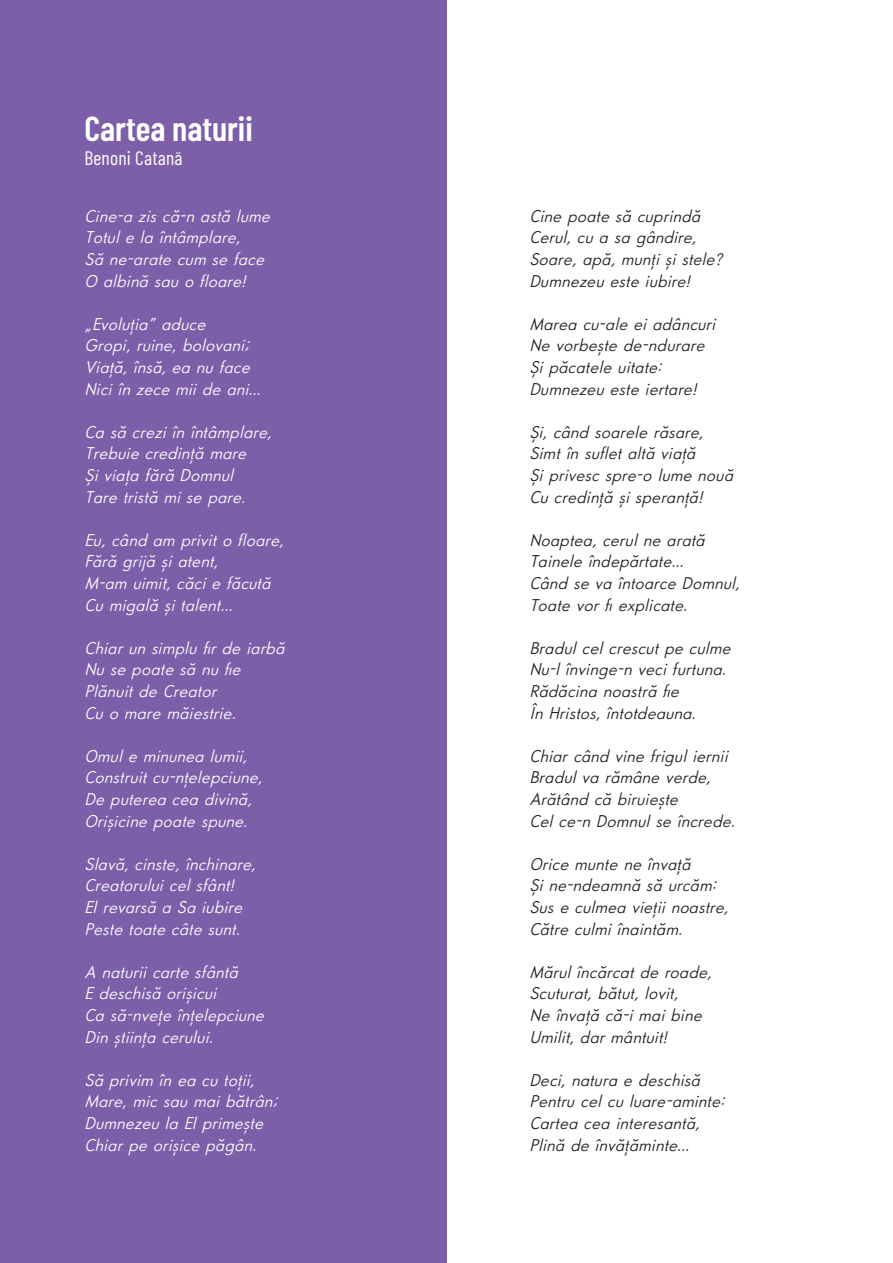
<style>
.page{position:relative;width:893px;height:1263px;background:#fff}
.page>*{position:absolute;margin:0;border:0;box-sizing:border-box;transform-origin:0 0}
.t1{font:600 34.5px "Barlow Condensed";color:#fff}
.t2{font:19.5px "Barlow Condensed";letter-spacing:.01em;color:#fff}
.t3{font:italic 300 18px/21.6px "HY Yoyo";color:#231f20}
.t4{font:italic 300 18px/21.6px "HY Yoyo";color:#fff}
</style>
<div class="page">
<div style="left:0;top:0;width:446px;height:1263px;background:#7d5fa9"></div>
<h1 class="t1" style="left:85px;top:104px;width:170px">Cartea naturii</h1>
<p class="t2" style="left:85px;top:144px;width:99px">Benoni Catană</p>
<p class="t4" style="left:85px;top:206px;width:193px">Cine-aziscă-nastălume<br>Totulelaîntâmplare,<br>Săne-aratecum seface<br>O albinăsauofloare!</p>
<p class="t4" style="left:85px;top:314px;width:184px">„Evoluția”aduce<br>Gropi,ruine,bolovani;<br>Viață,însă,eanuface<br>Niciînzecemiideani...</p>
<p class="t4" style="left:85px;top:422px;width:195px">Casăcreziînîntâmplare,<br>Trebuiecredințămare<br>ȘiviațafărăDomnul<br>Taretristămisepare.</p>
<p class="t4" style="left:85px;top:530px;width:207px">Eu,cândam privitofloare,<br>Fărăgrijășiatent,<br>M-am uimit,căciefăcută<br>Cumigalășitalent...</p>
<p class="t4" style="left:85px;top:638px;width:208px">Chiarunsimplufirdeiarbă<br>Nusepoatesănufie<br>PlănuitdeCreator<br>Cuomaremăiestrie.</p>
<p class="t4" style="left:85px;top:746px;width:185px">Omuleminunealumii,<br>Construitcu-nțelepciune,<br>Deputereaceadivină,<br>Orișicinepoatespune.</p>
<p class="t4" style="left:85px;top:854px;width:179px">Slavă,cinste,închinare,<br>Creatoruluicelsfânt!<br>ElrevarsăaSaiubire<br>Pestetoatecâtesunt.</p>
<p class="t4" style="left:85px;top:962px;width:187px">Anaturiicartesfântă<br>Edeschisăorișicui<br>Casă-nvețeînțelepciune<br>Dinștiințacerului.</p>
<p class="t4" style="left:85px;top:1070px;width:201px">Săprivim îneacutoții,<br>Mare,micsaumaibătrân;<br>DumnezeulaElprimește<br>Chiarpeorișicepăgân.</p>
<p class="t3" style="left:529px;top:206px;width:201px">Cinepoatesăcuprindă<br>Cerul,cuasagândire,<br>Soare,apă,munțișistele?<br>Dumnezeuesteiubire!</p>
<p class="t3" style="left:529px;top:314px;width:194px">Mareacu-aleeiadâncuri<br>Nevorbeștede-ndurare<br>Șipăcateleuitate:<br>Dumnezeuesteiertare!</p>
<p class="t3" style="left:529px;top:422px;width:212px">Și,cândsoarelerăsare,<br>Simtînsufletaltăviață<br>Șiprivescspre-olumenouă<br>Cucredințășisperanță!</p>
<p class="t3" style="left:529px;top:530px;width:218px">Noaptea,cerulnearată<br>Taineleîndepărtate...<br>CândsevaîntoarceDomnul,<br>Toatevorfiexplicate.</p>
<p class="t3" style="left:529px;top:638px;width:209px">Bradulcelcrescutpeculme<br>Nu-lînvinge-nvecifurtuna.<br>Rădăcinanoastrăfie<br>ÎnHristos,întotdeauna.</p>
<p class="t3" style="left:529px;top:746px;width:213px">Chiarcândvinefriguliernii<br>Bradulvarămâneverde,<br>Arătândcăbiruiește<br>Celce-nDomnulseîncrede.</p>
<p class="t3" style="left:529px;top:854px;width:207px">Oricemunteneînvață<br>Șine-ndeamnăsăurcăm:<br>Suseculmeaviețiinoastre,<br>Cătreculmiînaintăm.</p>
<p class="t3" style="left:529px;top:962px;width:190px">Mărulîncărcatderoade,<br>Scuturat,bătut,lovit,<br>Neînvațăcă-imaibine<br>Umilit,darmântuit!</p>
<p class="t3" style="left:529px;top:1070px;width:203px">Deci,naturaedeschisă<br>Pentrucelculuare-aminte:<br>Carteaceainteresantă,<br>Plinădeînvățăminte...</p>
</div>
